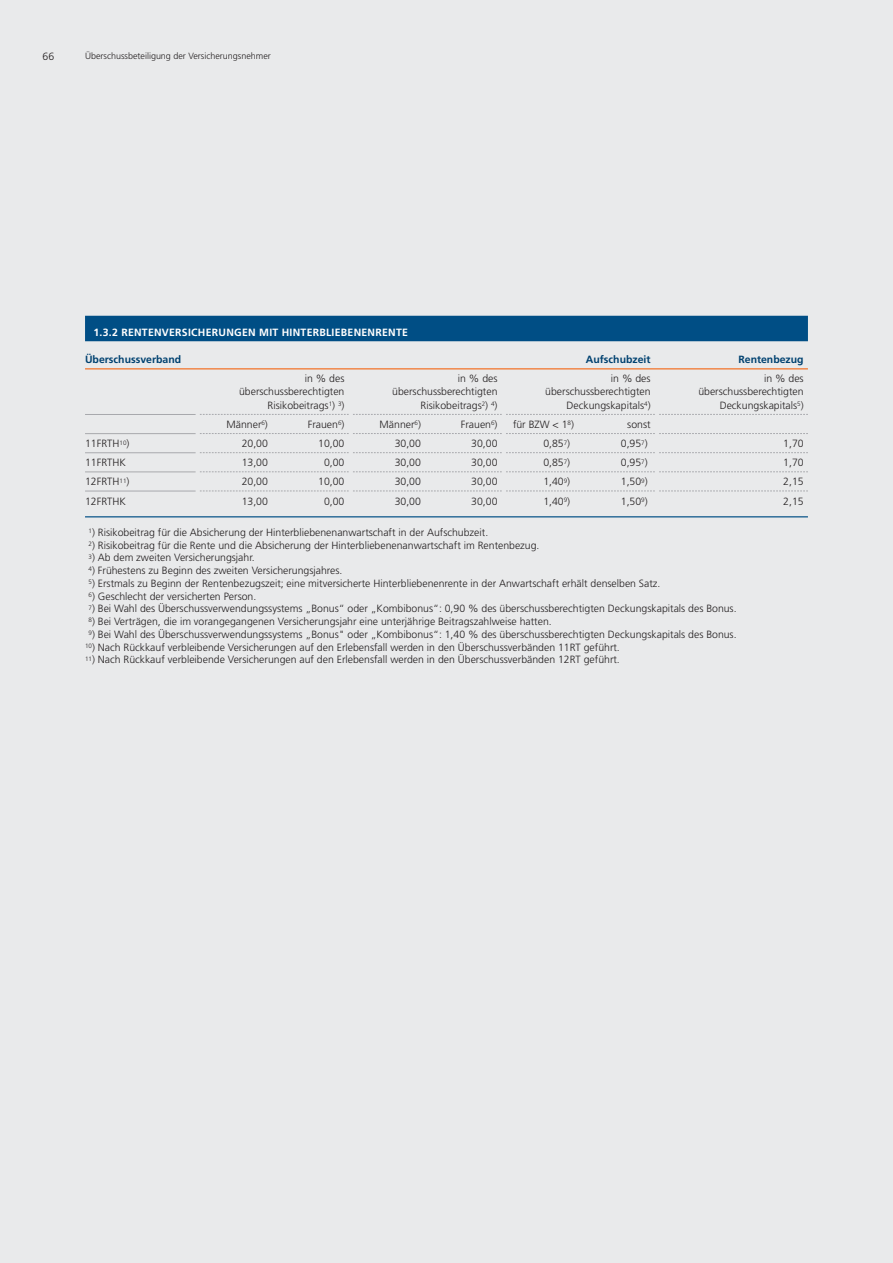
<style>
.page{position:relative;width:893px;height:1263px;background:#e9eaeb}
.page>*{position:absolute;margin:0;border:0;box-sizing:border-box;transform-origin:0 0}
.t1{font:300 10.5px "Frutiger LT";color:#231f20}
.t2{font:700 10.5px "Frutiger LT";letter-spacing:.025em;color:#fff}
.t3{font:700 10.5px "Frutiger LT";color:#004170}
.t4{font:300 9px "Frutiger LT";color:#231f20}
</style>
<div class="page">
<div style="left:85px;top:316px;width:723px;height:25px;background:#004e85"></div>
<hr style="left:85px;top:368px;width:723px;height:1px;background:#f36e21">
<hr style="left:85px;top:414px;width:111px;height:1px;background:#a8a9ad">
<hr style="left:85px;top:433px;width:111px;height:1px;background:#a8a9ad">
<hr style="left:85px;top:452px;width:111px;height:1px;background:#a8a9ad">
<hr style="left:85px;top:472px;width:111px;height:1px;background:#a8a9ad">
<hr style="left:85px;top:491px;width:111px;height:1px;background:#a8a9ad">
<hr style="left:85px;top:516px;width:723px;height:1px;background:#004e85">
<svg style="left:200px;top:414px;width:608px;height:1px"></svg>
<svg style="left:200px;top:433px;width:608px;height:1px"></svg>
<svg style="left:200px;top:452px;width:608px;height:1px"></svg>
<svg style="left:200px;top:471px;width:608px;height:1px"></svg>
<svg style="left:200px;top:491px;width:608px;height:1px"></svg>
<p class="t1" style="left:43px;top:53px;width:13px">66</p>
<p class="t4" style="left:85px;top:53px;width:187px">Überschussbeteiligung der Versicherungsnehmer</p>
<p class="t2" style="left:94px;top:328px;width:316px">1.3.2 RENTENVERSICHERUNGEN MIT HINTERBLIEBENENRENTE</p>
<p class="t3" style="left:85px;top:355px;width:98px">Überschussverband</p>
<p class="t3" style="left:586px;top:355px;width:66px">Aufschubzeit</p>
<p class="t3" style="left:738px;top:355px;width:67px">Rentenbezug</p>
<p class="t1" style="left:305px;top:374px;width:41px">in % des</p>
<p class="t1" style="left:458px;top:374px;width:41px">in % des</p>
<p class="t1" style="left:611px;top:374px;width:41px">in % des</p>
<p class="t1" style="left:764px;top:374px;width:41px">in % des</p>
<p class="t1" style="left:239px;top:388px;width:107px">überschussberechtigten</p>
<p class="t1" style="left:392px;top:388px;width:107px">überschussberechtigten</p>
<p class="t1" style="left:545px;top:388px;width:107px">überschussberechtigten</p>
<p class="t1" style="left:698px;top:388px;width:107px">überschussberechtigten</p>
<p class="t1" style="left:267px;top:401px;width:78px">Risikobeitrags<sup>1</sup>) <sup>3</sup>)</p>
<p class="t1" style="left:421px;top:401px;width:78px">Risikobeitrags<sup>2</sup>) <sup>4</sup>)</p>
<p class="t1" style="left:567px;top:401px;width:85px">Deckungskapitals<sup>4</sup>)</p>
<p class="t1" style="left:720px;top:401px;width:85px">Deckungskapitals<sup>5</sup>)</p>
<p class="t1" style="left:226px;top:420px;width:43px">Männer<sup>6</sup>)</p>
<p class="t1" style="left:308px;top:420px;width:38px">Frauen<sup>6</sup>)</p>
<p class="t1" style="left:380px;top:420px;width:43px">Männer<sup>6</sup>)</p>
<p class="t1" style="left:461px;top:420px;width:38px">Frauen<sup>6</sup>)</p>
<p class="t1" style="left:513px;top:420px;width:63px">für BZW &lt; 1<sup>8</sup>)</p>
<p class="t1" style="left:627px;top:420px;width:25px">sonst</p>
<p class="t1" style="left:85px;top:439px;width:46px">11FRTH<sup>10</sup>)</p>
<p class="t1" style="left:242px;top:439px;width:28px">20,00</p>
<p class="t1" style="left:318px;top:439px;width:28px">10,00</p>
<p class="t1" style="left:395px;top:439px;width:28px">30,00</p>
<p class="t1" style="left:471px;top:439px;width:28px">30,00</p>
<p class="t1" style="left:543px;top:439px;width:28px">0,85<sup>7</sup>)</p>
<p class="t1" style="left:621px;top:439px;width:28px">0,95<sup>7</sup>)</p>
<p class="t1" style="left:783px;top:439px;width:22px">1,70</p>
<p class="t1" style="left:85px;top:458px;width:42px">11FRTHK</p>
<p class="t1" style="left:242px;top:458px;width:28px">13,00</p>
<p class="t1" style="left:324px;top:458px;width:22px">0,00</p>
<p class="t1" style="left:395px;top:458px;width:28px">30,00</p>
<p class="t1" style="left:471px;top:458px;width:28px">30,00</p>
<p class="t1" style="left:543px;top:458px;width:28px">0,85<sup>7</sup>)</p>
<p class="t1" style="left:621px;top:458px;width:28px">0,95<sup>7</sup>)</p>
<p class="t1" style="left:783px;top:458px;width:22px">1,70</p>
<p class="t1" style="left:85px;top:477px;width:46px">12FRTH<sup>11</sup>)</p>
<p class="t1" style="left:242px;top:477px;width:28px">20,00</p>
<p class="t1" style="left:318px;top:477px;width:28px">10,00</p>
<p class="t1" style="left:395px;top:477px;width:28px">30,00</p>
<p class="t1" style="left:471px;top:477px;width:28px">30,00</p>
<p class="t1" style="left:543px;top:477px;width:28px">1,40<sup>9</sup>)</p>
<p class="t1" style="left:621px;top:477px;width:28px">1,50<sup>9</sup>)</p>
<p class="t1" style="left:783px;top:477px;width:22px">2,15</p>
<p class="t1" style="left:85px;top:497px;width:42px">12FRTHK</p>
<p class="t1" style="left:242px;top:497px;width:28px">13,00</p>
<p class="t1" style="left:324px;top:497px;width:22px">0,00</p>
<p class="t1" style="left:395px;top:497px;width:28px">30,00</p>
<p class="t1" style="left:471px;top:497px;width:28px">30,00</p>
<p class="t1" style="left:543px;top:497px;width:28px">1,40<sup>9</sup>)</p>
<p class="t1" style="left:621px;top:497px;width:28px">1,50<sup>9</sup>)</p>
<p class="t1" style="left:783px;top:497px;width:22px">2,15</p>
<p class="t1" style="left:89px;top:528px;width:401px"><sup>1</sup>) Risikobeitrag für die Absicherung der Hinterbliebenenanwartschaft in der Aufschubzeit.</p>
<p class="t1" style="left:89px;top:541px;width:452px"><sup>2</sup>) Risikobeitrag für die Rente und die Absicherung der Hinterbliebenenanwartschaft im Rentenbezug.</p>
<p class="t1" style="left:89px;top:553px;width:168px"><sup>3</sup>) Ab dem zweiten Versicherungsjahr.</p>
<p class="t1" style="left:89px;top:566px;width:255px"><sup>4</sup>) Frühestens zu Beginn des zweiten Versicherungsjahres.</p>
<p class="t1" style="left:89px;top:579px;width:573px"><sup>5</sup>) Erstmals zu Beginn der Rentenbezugszeit; eine mitversicherte Hinterbliebenenrente in der Anwartschaft erhält denselben Satz.</p>
<p class="t1" style="left:89px;top:592px;width:169px"><sup>6</sup>) Geschlecht der versicherten Person.</p>
<p class="t1" style="left:89px;top:604px;width:650px"><sup>7</sup>) Bei Wahl des Überschussverwendungssystems „Bonus“ oder „Kombibonus“: 0,90 % des überschussberechtigten Deckungskapitals des Bonus.</p>
<p class="t1" style="left:89px;top:617px;width:465px"><sup>8</sup>) Bei Verträgen, die im vorangegangenen Versicherungsjahr eine unterjährige Beitragszahlweise hatten.</p>
<p class="t1" style="left:89px;top:630px;width:650px"><sup>9</sup>) Bei Wahl des Überschussverwendungssystems „Bonus" oder „Kombibonus“: 1,40 % des überschussberechtigten Deckungskapitals des Bonus.</p>
<p class="t1" style="left:85px;top:643px;width:536px"><sup>10</sup>) Nach Rückkauf verbleibende Versicherungen auf den Erlebensfall werden in den Überschussverbänden 11RT geführt.</p>
<p class="t1" style="left:85px;top:655px;width:536px"><sup>11</sup>) Nach Rückkauf verbleibende Versicherungen auf den Erlebensfall werden in den Überschussverbänden 12RT geführt.</p>
</div>
